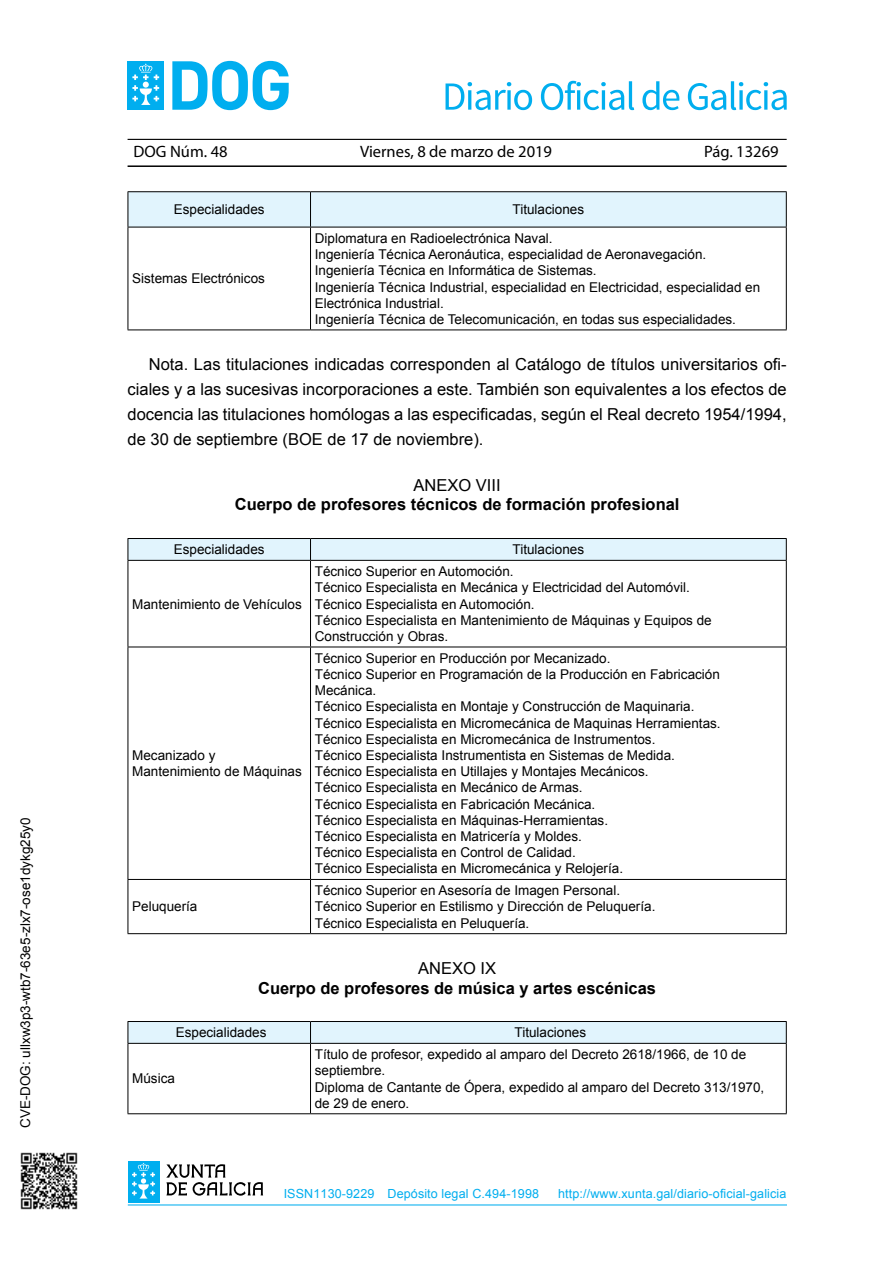
<style>
.page{position:relative;width:893px;height:1263px;background:#fff}
.page>*{position:absolute;margin:0;border:0;box-sizing:border-box;transform-origin:0 0}
.t1{font:16.5px/24.8px "Arial";color:#000;text-align:justify}
.t2{font:700 16.5px "Arial";color:#000}
.t3{font:16.5px "Myriad Pro";color:#000}
.t4{font:13.5px/16.2px "Arial";color:#000}
.t5{font:12.6px "Arial";letter-spacing:.01em;color:#00aeef}
</style>
<div class="page">
<hr style="left:128px;top:139px;width:659px;height:1px;background:#000">
<hr style="left:128px;top:165px;width:659px;height:2px;background:#000">
<div style="left:128px;top:61px;width:36px;height:49px;background:#00aeef"></div>
<svg style="left:132px;top:64px;width:27px;height:41px"></svg>
<svg style="left:172px;top:61px;width:117px;height:49px"></svg>
<hr style="left:128px;top:1204px;width:659px;height:1px;background:#00aeef">
<div style="left:128px;top:1161px;width:31px;height:42px;background:#00aeef"></div>
<svg style="left:132px;top:1163px;width:23px;height:35px"></svg>
<svg style="left:166px;top:1164px;width:97px;height:32px"></svg>
<svg style="left:446px;top:82px;width:86px;height:28px"></svg>
<svg style="left:541px;top:81px;width:93px;height:29px"></svg>
<svg style="left:642px;top:81px;width:37px;height:29px"></svg>
<svg style="left:688px;top:81px;width:99px;height:29px"></svg>
<div style="left:129px;top:192px;width:657px;height:35px;background:#e1f4fd"></div>
<hr style="left:128px;top:191px;width:183px;height:1px;background:#000">
<hr style="left:128px;top:192px;width:1px;height:35px;background:#000">
<hr style="left:310px;top:191px;width:477px;height:1px;background:#000">
<hr style="left:310px;top:192px;width:1px;height:35px;background:#000">
<hr style="left:786px;top:192px;width:1px;height:35px;background:#000">
<hr style="left:128px;top:227px;width:183px;height:1px;background:#000">
<hr style="left:128px;top:227px;width:1px;height:103px;background:#000">
<hr style="left:310px;top:227px;width:477px;height:1px;background:#000">
<hr style="left:310px;top:227px;width:1px;height:103px;background:#000">
<hr style="left:786px;top:227px;width:1px;height:103px;background:#000">
<hr style="left:128px;top:330px;width:183px;height:1px;background:#000">
<hr style="left:310px;top:330px;width:477px;height:1px;background:#000">
<svg style="left:128px;top:538px;width:659px;height:22px;background:#d4e6ee"></svg>
<hr style="left:128px;top:560px;width:183px;height:1px;background:#000">
<hr style="left:128px;top:561px;width:1px;height:86px;background:#000">
<hr style="left:310px;top:560px;width:477px;height:1px;background:#000">
<hr style="left:310px;top:561px;width:1px;height:86px;background:#000">
<hr style="left:786px;top:561px;width:1px;height:86px;background:#000">
<hr style="left:128px;top:647px;width:183px;height:1px;background:#000">
<hr style="left:128px;top:647px;width:1px;height:232px;background:#000">
<hr style="left:310px;top:647px;width:477px;height:1px;background:#000">
<hr style="left:310px;top:647px;width:1px;height:232px;background:#000">
<hr style="left:786px;top:647px;width:1px;height:232px;background:#000">
<hr style="left:128px;top:879px;width:183px;height:1px;background:#000">
<hr style="left:128px;top:880px;width:1px;height:53px;background:#000">
<hr style="left:310px;top:879px;width:477px;height:1px;background:#000">
<hr style="left:310px;top:880px;width:1px;height:53px;background:#000">
<hr style="left:786px;top:880px;width:1px;height:53px;background:#000">
<hr style="left:128px;top:933px;width:183px;height:1px;background:#000">
<hr style="left:310px;top:933px;width:477px;height:1px;background:#000">
<svg style="left:128px;top:1021px;width:659px;height:22px;background:#d4e6ee"></svg>
<hr style="left:128px;top:1043px;width:183px;height:1px;background:#000">
<hr style="left:128px;top:1044px;width:1px;height:69px;background:#000">
<hr style="left:310px;top:1043px;width:477px;height:1px;background:#000">
<hr style="left:310px;top:1044px;width:1px;height:69px;background:#000">
<hr style="left:786px;top:1044px;width:1px;height:69px;background:#000">
<hr style="left:128px;top:1113px;width:183px;height:1px;background:#000">
<hr style="left:310px;top:1113px;width:477px;height:1px;background:#000">
<img style="left:20px;top:1152px;width:58px;height:58px">
<p class="t4" style="left:18px;top:1128px;width:312px;rotate:-90deg">CVE-DOG: ullxw3p3-wtb7-63e5-zlx7-ose1dykg25y0</p>
<p class="t3" style="left:134px;top:141px;width:96px">DOG Núm. 48</p>
<p class="t3" style="left:360px;top:141px;width:193px">Viernes, 8 de marzo de 2019</p>
<p class="t3" style="left:704px;top:141px;width:76px">Pág. 13269</p>
<p class="t4" style="left:174px;top:202px;width:92px">Especialidades</p>
<p class="t4" style="left:513px;top:202px;width:73px">Titulaciones</p>
<p class="t4" style="left:315px;top:230px;width:447px">Diplomatura en Radioelectrónica Naval.<br>Ingeniería Técnica Aeronáutica, especialidad de Aeronavegación.<br>Ingeniería Técnica en Informática de Sistemas.<br>Ingeniería Técnica Industrial, especialidad en Electricidad, especialidad en Electrónica Industrial.<br>Ingeniería Técnica de Telecomunicación, en todas sus especialidades.</p>
<p class="t1" style="left:128px;top:352px;width:661px;text-indent:21px">Nota. Las titulaciones indicadas corresponden al Catálogo de títulos universitarios ofi&shy;ciales y a las sucesivas incorporaciones a este. También son equivalentes a los efectos de docencia las titulaciones homólogas a las especificadas, según el Real decreto 1954/1994, de 30 de septiembre (BOE de 17 de noviembre).</p>
<p class="t1" style="left:414px;top:473px;width:89px">ANEXO VIII</p>
<p class="t2" style="left:235px;top:494px;width:446px">Cuerpo de profesores técnicos de formación profesional</p>
<p class="t4" style="left:174px;top:542px;width:92px">Especialidades</p>
<p class="t4" style="left:513px;top:542px;width:73px">Titulaciones</p>
<p class="t4" style="left:132px;top:271px;width:134px">Sistemas Electrónicos</p>
<p class="t4" style="left:132px;top:596px;width:171px">Mantenimiento de Vehículos</p>
<p class="t4" style="left:132px;top:747px;width:171px">Mecanizado y<br>Mantenimiento de Máquinas</p>
<p class="t4" style="left:315px;top:563px;width:398px">Técnico Superior en Automoción.<br>Técnico Especialista en Mecánica y Electricidad del Automóvil.<br>Técnico Especialista en Automoción.<br>Técnico Especialista en Mantenimiento de Máquinas y Equipos de Construcción y Obras.</p>
<p class="t4" style="left:315px;top:650px;width:407px">Técnico Superior en Producción por Mecanizado.<br>Técnico Superior en Programación de la Producción en Fabricación Mecánica.<br>Técnico Especialista en Montaje y Construcción de Maquinaria.<br>Técnico Especialista en Micromecánica de Maquinas Herramientas.<br>Técnico Especialista en Micromecánica de Instrumentos.<br>Técnico Especialista Instrumentista en Sistemas de Medida.<br>Técnico Especialista en Utillajes y Montajes Mecánicos.<br>Técnico Especialista en Mecánico de Armas.<br>Técnico Especialista en Fabricación Mecánica.<br>Técnico Especialista en Máquinas-Herramientas.<br>Técnico Especialista en Matricería y Moldes.<br>Técnico Especialista en Control de Calidad.<br>Técnico Especialista en Micromecánica y Relojería.</p>
<p class="t4" style="left:315px;top:882px;width:342px">Técnico Superior en Asesoría de Imagen Personal.<br>Técnico Superior en Estilismo y Dirección de Peluquería.<br>Técnico Especialista en Peluquería.</p>
<p class="t1" style="left:418px;top:956px;width:79px">ANEXO IX</p>
<p class="t2" style="left:258px;top:977px;width:399px">Cuerpo de profesores de música y artes escénicas</p>
<p class="t4" style="left:176px;top:1025px;width:92px">Especialidades</p>
<p class="t4" style="left:515px;top:1025px;width:73px">Titulaciones</p>
<p class="t4" style="left:132px;top:899px;width:67px">Peluquería</p>
<p class="t4" style="left:132px;top:1071px;width:44px">Música</p>
<p class="t4" style="left:315px;top:1046px;width:451px">Título de profesor, expedido al amparo del Decreto 2618/1966, de 10 de septiembre.<br>Diploma de Cantante de Ópera, expedido al amparo del Decreto 313/1970, de 29 de enero.</p>
<p class="t5" style="left:284px;top:1185px;width:257px">ISSN1130-9229 Depósito legal C.494-1998</p>
<p class="t5" style="left:558px;top:1185px;width:230px">http://www.xunta.gal/diario-oficial-galicia</p>
</div>
